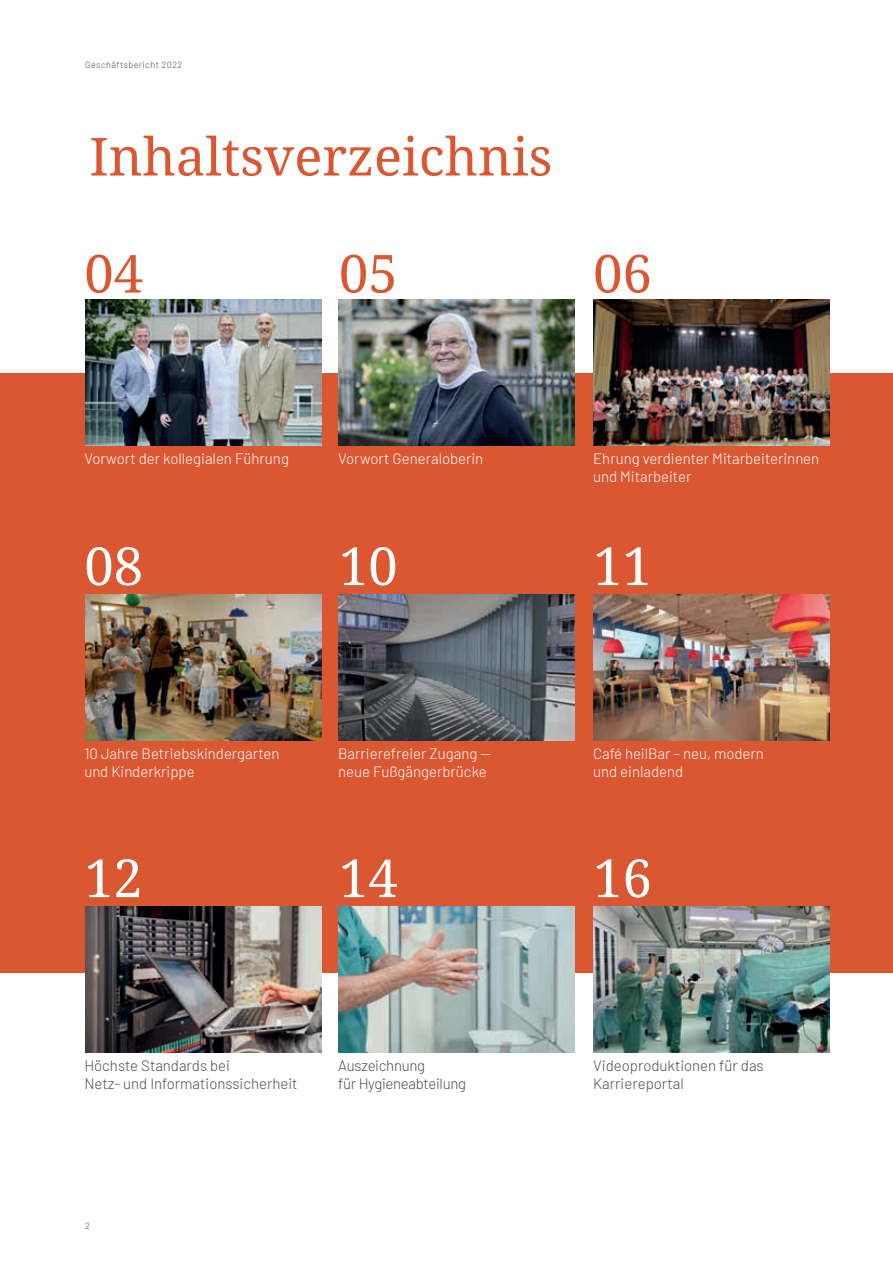
<style>
.page{position:relative;width:893px;height:1263px;background:#fff}
.page>*{position:absolute;margin:0;border:0;box-sizing:border-box;transform-origin:0 0}
.t1{font:52.5px "Noto Serif";color:#da5732}
.t2{font:52.5px "Noto Serif";color:#fff}
.t3{font:300 15px/18px "Barlow";color:#fff}
.t4{font:300 15px/18px "Barlow";color:#4b4c4d}
.t5{font:300 15px/18px "Barlow";letter-spacing:-.02em;color:#4b4c4d}
.t6{font:300 9px "Barlow";letter-spacing:.05em;color:#4b4c4d}
</style>
<div class="page">
<div style="left:0;top:373px;width:893px;height:600px;background:#da5732"></div>
<img style="left:85px;top:299px;width:236px;height:147px">
<img style="left:85px;top:594px;width:236px;height:146px">
<img style="left:85px;top:906px;width:236px;height:146px">
<img style="left:339px;top:299px;width:236px;height:147px">
<img style="left:339px;top:594px;width:236px;height:146px">
<img style="left:339px;top:906px;width:236px;height:146px">
<img style="left:593px;top:299px;width:236px;height:147px">
<img style="left:593px;top:594px;width:236px;height:146px">
<img style="left:593px;top:906px;width:236px;height:146px">
<p class="t6" style="left:85px;top:59px;width:99px">Geschäftsbericht 2022</p>
<h1 class="t1" style="left:89px;top:120px;width:464px">Inhaltsverzeichnis</h1>
<h1 class="t1" style="left:84px;top:238px;width:60px">04</h1>
<h1 class="t1" style="left:339px;top:238px;width:60px">05</h1>
<h1 class="t1" style="left:593px;top:238px;width:60px">06</h1>
<p class="t3" style="left:84px;top:449px;width:206px">Vorwort der kollegialen Führung</p>
<h1 class="t2" style="left:84px;top:530px;width:60px">08</h1>
<p class="t3" style="left:338px;top:449px;width:147px">Vorwort Generaloberin</p>
<h1 class="t2" style="left:339px;top:530px;width:60px">10</h1>
<p class="t3" style="left:593px;top:449px;width:228px">Ehrung verdienter Mitarbeiterinnen und Mitarbeiter</p>
<h1 class="t2" style="left:593px;top:530px;width:60px">11</h1>
<p class="t3" style="left:84px;top:743px;width:197px">10 Jahre Betriebskindergarten und Kinderkrippe</p>
<h1 class="t2" style="left:84px;top:842px;width:60px">12</h1>
<p class="t3" style="left:338px;top:743px;width:154px">Barrierefreier Zugang — neue Fußgängerbrücke</p>
<h1 class="t2" style="left:339px;top:842px;width:60px">14</h1>
<p class="t3" style="left:593px;top:743px;width:172px">Café heilBar – neu, modern und einladend</p>
<h1 class="t2" style="left:593px;top:842px;width:60px">16</h1>
<p class="t4" style="left:84px;top:1056px;width:215px">Höchste Standards bei<br>Netz- und Informationssicherheit</p>
<p class="t5" style="left:338px;top:1055px;width:129px">Auszeichnung<br>für Hygieneabteilung</p>
<p class="t6" style="left:85px;top:1219px;width:6px">2</p>
<p class="t4" style="left:593px;top:1055px;width:172px">Videoproduktionen für das<br>Karriereportal</p>
</div>
